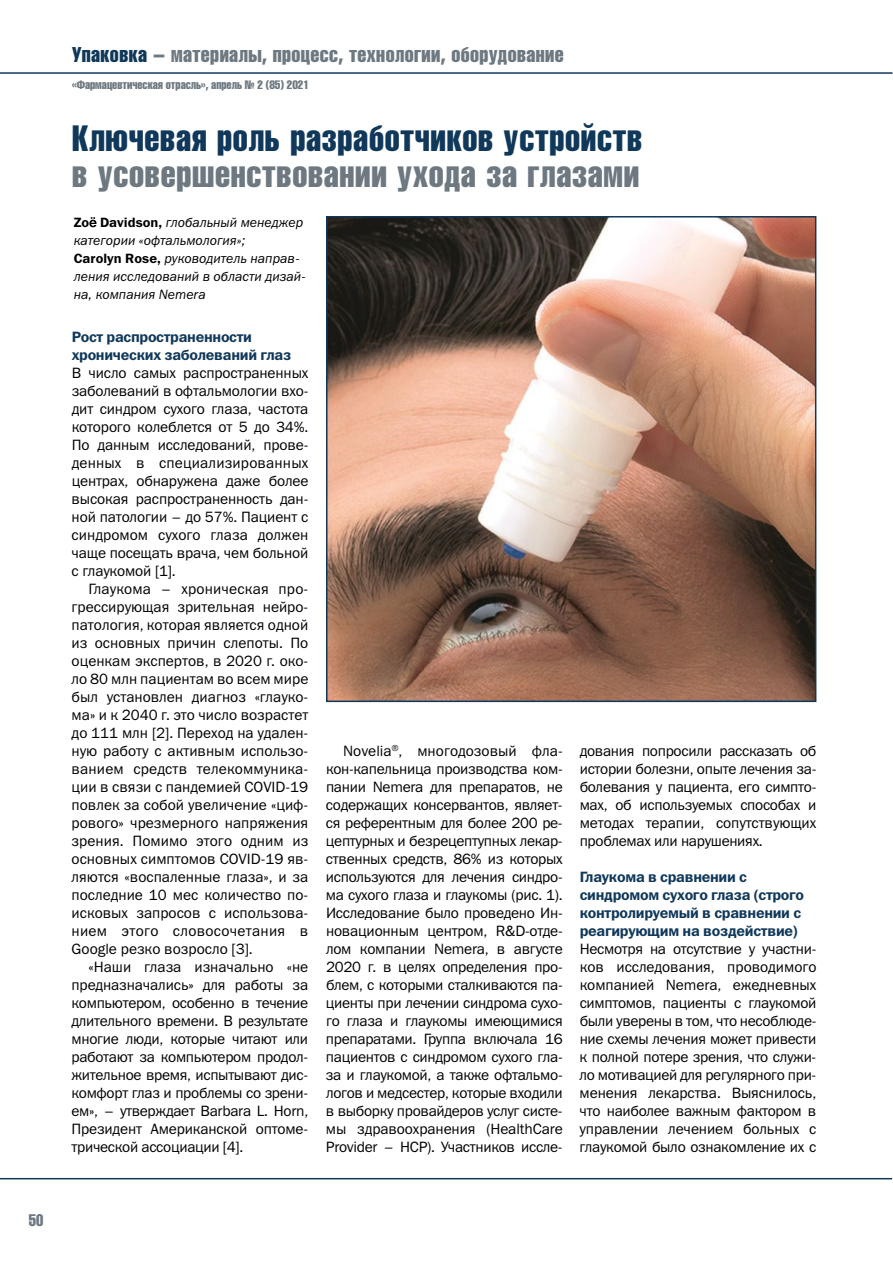
<style>
.page{position:relative;width:893px;height:1263px;background:#fff}
.page>*{position:absolute;margin:0;border:0;box-sizing:border-box;transform-origin:0 0}
.t1{font:36px "Helios Compressed";letter-spacing:.02em;color:#10385a}
.t2{font:36px "Helios Compressed";letter-spacing:.02em;color:#6d7881}
.t3{font:21px "Helios Compressed";letter-spacing:.02em;color:#6d7881}
.t4{font:16.5px "Helios Compressed";color:#6d7881;scale:.95 1}
.t5{font:15px/18px "Franklin Gothic Book C";letter-spacing:-.01em;color:#000;text-align:justify}
.t6{font:15px/18px "Franklin Gothic Demi C";letter-spacing:-.02em;color:#10385a}
.t7{font:italic 13.5px/18px "Franklin Gothic Book C";color:#000}
.t8{font:12px "Helios Compressed";color:#6d7881}
.s1{color:#10385a}
.s2{font-family:"Franklin Gothic Demi C";font-style:normal}
</style>
<div class="page">
<hr style="left:0;top:72px;width:892px;height:2px;background:#10385a">
<hr style="left:0;top:1178px;width:892px;height:1px;background:#10385a">
<img style="left:329px;top:219px;width:484px;height:480px">
<div style="left:326px;top:216px;width:490px;height:486px;border:2px solid #10385a"></div>
<svg style="left:89px;top:217px;width:8px;height:10px"></svg>
<p class="t4" style="left:29px;top:1210px;width:17px">50</p>
<h2 class="t3" style="left:72px;top:42px;width:493px"><span class="s1">Упаковка</span> – материалы, процесс, технологии, оборудование</h2>
<p class="t8" style="left:72px;top:77px;width:238px">«Фармацевтическая отрасль», апрель № 2 (85) 2021</p>
<h1 class="t1" style="left:72px;top:117px;width:571px">Ключевая роль разработчиков устройств</h1>
<h1 class="t2" style="left:72px;top:153px;width:568px">в усовершенствовании ухода за глазами</h1>
<p class="t7" style="left:74px;top:213px;width:234px"><span class="s2">Zo Davidson,</span> глобальный менеджер категории «офтальмология»;<br><span class="s2">Carolyn Rose,</span> руководитель направ&shy;ления исследований в области дизай&shy;на, компания Nemera</p>
<p class="t6" style="left:72px;top:328px;width:221px">Рост распространенности хронических заболеваний глаз</p>
<p class="t5" style="left:72px;top:364px;width:238px">В число самых распространенных заболеваний в офтальмологии вхо&shy;дит синдром сухого глаза, частота которого колеблется от 5 до 34%.<br>По данным исследований, прове&shy;денных в специализированных центрах, обнаружена даже более высокая распространенность дан&shy;ной патологии – до 57%. Пациент с синдромом сухого глаза должен чаще посещать врача, чем больной с глаукомой [1].</p>
<p class="t5" style="left:72px;top:580px;width:238px;text-indent:17px">Глаукома – хроническая про&shy;грессирующая зрительная нейро&shy;патология, которая является одной из основных причин слепоты. По оценкам экспертов, в 2020 г. око&shy;ло 80 млн пациентам во всем мире был установлен диагноз «глауко&shy;ма» и к 2040 г. это число возрастет до 111 млн [2]. Переход на удален&shy;ную работу с активным использо&shy;ванием средств телекоммуника&shy;ции в связи с пандемией COVID-19 повлек за собой увеличение «циф&shy;рового» чрезмерного напряжения зрения. Помимо этого одним из основных симптомов COVID-19 яв&shy;ляются «воспаленные глаза», и за последние 10 мес количество по&shy;исковых запросов с использова&shy;нием этого словосочетания в Google резко возросло [3].</p>
<p class="t5" style="left:71px;top:958px;width:238px;text-indent:17px">«Наши глаза изначально «не предназначались» для работы за компьютером, особенно в течение длительного времени. В результате многие люди, которые читают или работают за компьютером продол&shy;жительное время, испытывают дис&shy;комфорт глаз и проблемы со зрени&shy;ем», – утверждает Barbara L. Horn, Президент Американской оптоме&shy;трической ассоциации [4].</p>
<p class="t5" style="left:326px;top:742px;width:238px;text-indent:17px">Novelia<sup>®</sup>, многодозовый фла&shy;кон-капельница производства ком&shy;пании Nemera для препаратов, не содержащих консервантов, являет&shy;ся референтным для более 200 ре&shy;цептурных и безрецептупных лекар&shy;ственных средств, 86% из которых используются для лечения синдро&shy;ма сухого глаза и глаукомы (рис. 1).<br>Исследование было проведено Ин&shy;новационным центром, R&amp;D-отде&shy;лом компании Nemera, в августе 2020 г. в целях определения про&shy;блем, с которыми сталкиваются па&shy;циенты при лечении синдрома сухо&shy;го глаза и глаукомы имеющимися препаратами. Группа включала 16 пациентов с синдромом сухого гла&shy;за и глаукомой, а также офтальмо&shy;логов и медсестер, которые входили в выборку провайдеров услуг систе&shy;мы здравоохранения (HealthCare Provider – HCP). Участников иссле-</p>
<p class="t5" style="left:580px;top:742px;width:238px">дования попросили рассказать об истории болезни, опыте лечения за&shy;болевания у пациента, его симпто&shy;мах, об используемых способах и методах терапии, сопутствующих проблемах или нарушениях.</p>
<p class="t6" style="left:580px;top:868px;width:226px">Глаукома в сравнении с синдромом сухого глаза (строго контролируемый в сравнении с реагирующим на воздействие)</p>
<p class="t5" style="left:580px;top:940px;width:238px">Несмотря на отсутствие у участни&shy;ков исследования, проводимого компанией Nemera, ежедневных симптомов, пациенты с глаукомой были уверены в том, что несоблюде&shy;ние схемы лечения может привести к полной потере зрения, что служи&shy;ло мотивацией для регулярного при&shy;менения лекарства. Выяснилось, что наиболее важным фактором в управлении лечением больных с глаукомой было ознакомление их с</p>
</div>
